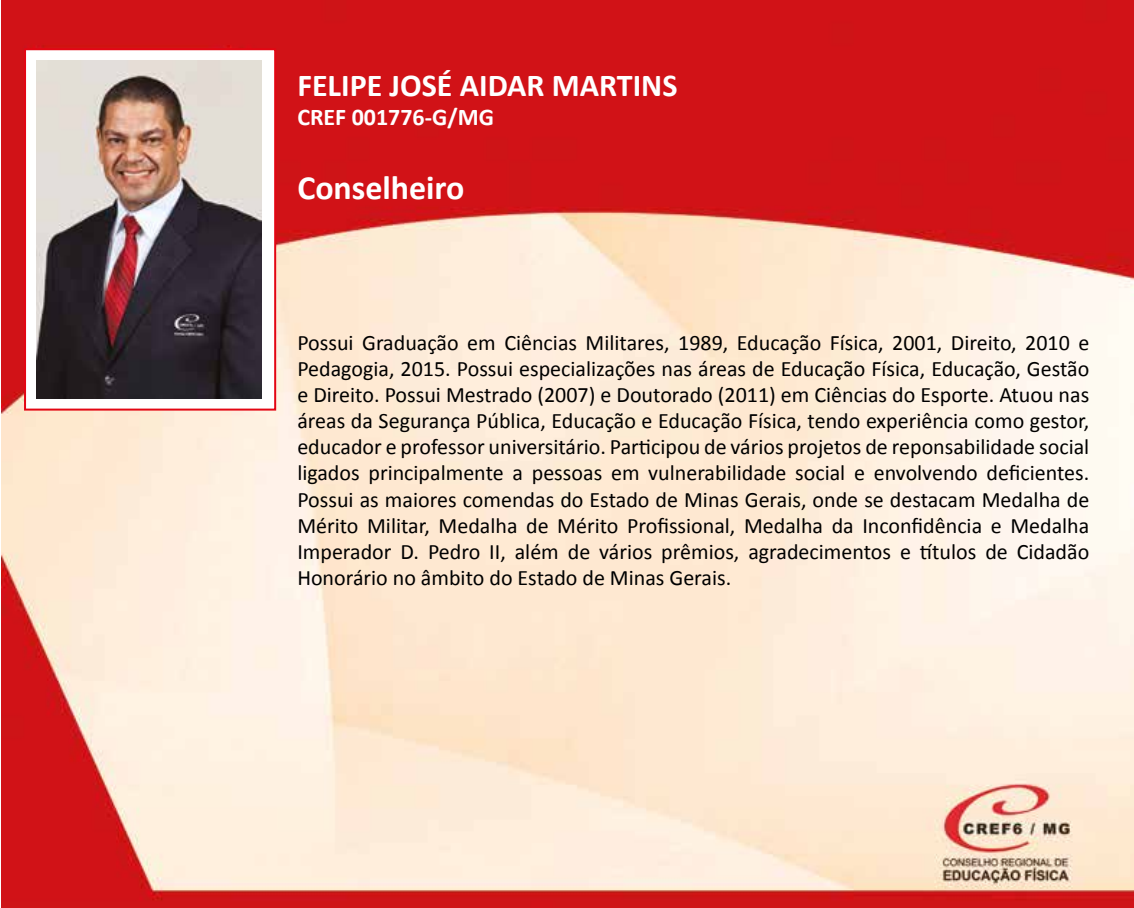
<style>
.page{position:relative;width:1134px;height:908px;background:#fff}
.page>*{position:absolute;margin:0;border:0;box-sizing:border-box;transform-origin:0 0}
.t1{font:700 34px "Calibri";color:#fff}
.t2{font:700 32px "Calibri";color:#fff}
.t3{font:700 24px "Calibri";color:#fff}
.t4{font:22px/26px "Calibri";color:#000;text-align:justify}
</style>
<div class="page">
<img style="left:1px;top:0;width:1133px;height:907px">
<div style="left:24px;top:48px;width:252px;height:362px;background:#fff;border:2px solid #e30613"></div>
<img style="left:37px;top:61px;width:225px;height:337px">
<h2 class="t2" style="left:297px;top:63px;width:382px">FELIPE JOSÉ AIDAR MARTINS</h2>
<p class="t3" style="left:297px;top:100px;width:198px">CREF 001776-G/MG</p>
<h1 class="t1" style="left:297px;top:164px;width:169px">Conselheiro</h1>
<p class="t4" style="left:297px;top:329px;width:793px">Possui Graduação em Ciências Militares, 1989, Educação Física, 2001, Direito, 2010 e Pedagogia, 2015. Possui especializações nas áreas de Educação Física, Educação, Gestão e Direito. Possui Mestrado (2007) e Doutorado (2011) em Ciências do Esporte. Atuou nas áreas da Segurança Pública, Educação e Educação Física, tendo experiência como gestor, educador e professor universitário. Participou de vários projetos de reponsabilidade social ligados principalmente a pessoas em vulnerabilidade social e envolvendo deficientes.<br>Possui as maiores comendas do Estado de Minas Gerais, onde se destacam Medalha de Mérito Militar, Medalha de Mérito Profissional, Medalha da Inconfidência e Medalha Imperador D. Pedro II, além de vários prêmios, agradecimentos e títulos de Cidadão Honorário no âmbito do Estado de Minas Gerais.</p>
</div>
